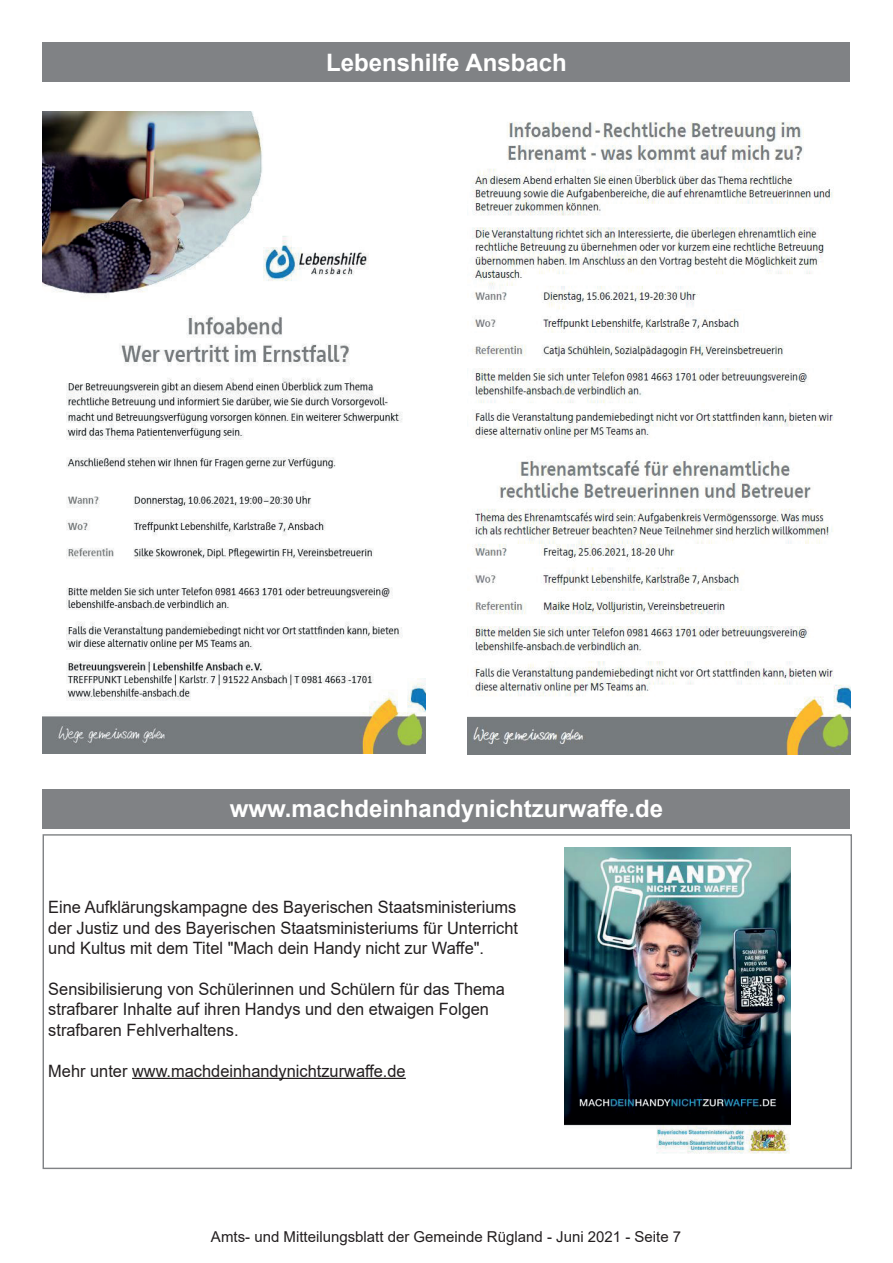
<style>
.page{position:relative;width:893px;height:1263px;background:#fff}
.page>*{position:absolute;margin:0;border:0;box-sizing:border-box;transform-origin:0 0}
.t1{font:700 24px "Arial";color:#fff}
.t2{font:16.95px/20.4px "Arial";color:#231f20;text-align:justify;scale:.96 1}
.t3{font:15px "Arial";color:#231f20}
</style>
<div class="page">
<div style="left:43px;top:43px;width:807px;height:39px;background:#808285"></div>
<img style="left:43px;top:112px;width:382px;height:642px">
<img style="left:468px;top:122px;width:382px;height:632px">
<hr style="left:132px;top:1078px;width:274px;height:1px;background:#231f20">
<img style="left:564px;top:847px;width:227px;height:307px">
<div style="left:43px;top:789px;width:807px;height:39px;background:#808285"></div>
<h1 class="t1" style="left:326px;top:45px;width:242px">Lebenshilfe Ansbach</h1>
<h1 class="t1" style="left:230px;top:791px;width:435px">www.machdeinhandynichtzurwaffe.de</h1>
<p class="t2" style="left:48px;top:897px;width:491px">Eine Aufklärungskampagne des Bayerischen Staatsministeriums der Justiz und des Bayerischen Staatsministeriums für Unterricht und Kultus mit dem Titel "Mach dein Handy nicht zur Waffe".</p>
<p class="t2" style="left:48px;top:979px;width:477px;text-align:left">Sensibilisierung von Schülerinnen und Schülern für das Thema strafbarer Inhalte auf ihren Handys und den etwaigen Folgen strafbaren Fehlverhaltens.</p>
<p class="t2" style="left:48px;top:1060px;width:374px">Mehr unter www.machdeinhandynichtzurwaffe.de</p>
<p class="t3" style="left:211px;top:1226px;width:472px">Amts- und Mitteilungsblatt der Gemeinde Rügland - Juni 2021 - Seite 7</p>
</div>
